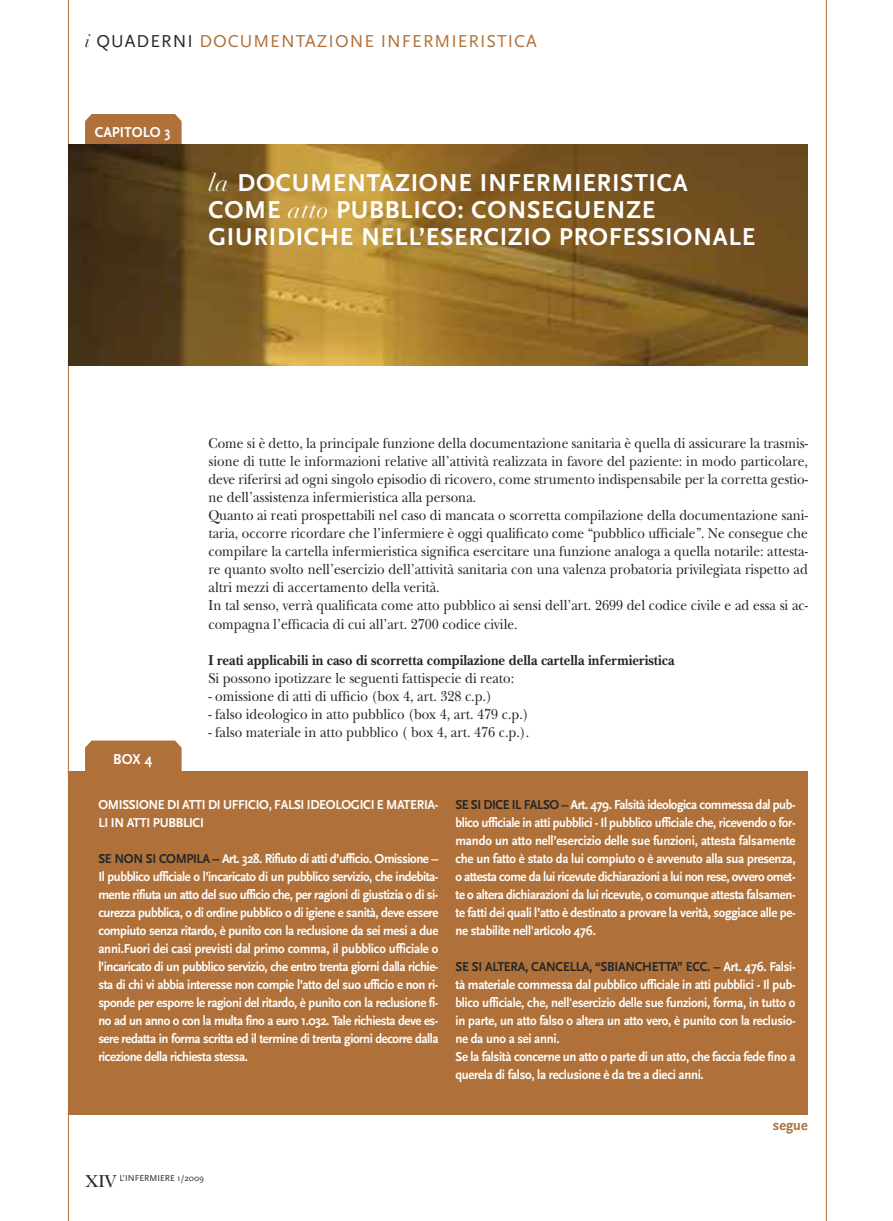
<style>
.page{position:relative;width:893px;height:1221px;background:#fff}
.page>*{position:absolute;margin:0;border:0;box-sizing:border-box;transform-origin:0 0}
.t1{font:700 25.5px/27px "Scala Sans";letter-spacing:.03em;color:#fff}
.t2{font:18px "Scala Sans";letter-spacing:.055em;color:#af7139}
.t3{font:15px/18px "New Baskerville";color:#272627;scale:.9 1}
.t4{font:700 15px "New Baskerville";color:#272627;scale:.9 1}
.t5{font:700 15px "Scala Sans";color:#fff;scale:.95 1}
.t6{font:700 15px "Scala Sans";color:#af7139;scale:.95 1}
.t7{font:700 13.5px/18px "Scala Sans";letter-spacing:-.025em;color:#fff;scale:.95 1}
.t8{font:9px "Scala Sans";color:#272627}
.s1{font-family:"Didot";font-style:italic;color:#272627}
.s2{color:#272627}
.s3{font-family:"Didot";font-weight:400;font-style:italic;font-size:24px}
.s4{font-family:"New Baskerville";font-size:18px}
</style>
<div class="page">
<hr style="left:826px;top:0;width:1px;height:1220px;background:#af7139">
<hr style="left:68px;top:0;width:1px;height:1220px;background:#af7139">
<div style="left:85px;top:114px;width:97px;height:31px;background:#af7139"></div>
<img style="left:68px;top:145px;width:740px;height:221px">
<div style="left:85px;top:740px;width:97px;height:31px;background:#af7139"></div>
<div style="left:68px;top:771px;width:740px;height:343px;background:#af7139"></div>
<h2 class="t2" style="left:85px;top:30px;width:453px"><span class="s1">i</span> <span class="s2">QUADERNI</span> DOCUMENTAZIONE INFERMIERISTICA</h2>
<p class="t5" style="left:95px;top:123px;width:81px">CAPITOLO 3</p>
<h1 class="t1" style="left:208px;top:168px;width:548px"><span class="s3">la</span> DOCUMENTAZIONE INFERMIERISTICA<br>COME <span class="s3">atto</span> PUBBLICO: CONSEGUENZE<br>GIURIDICHE NELL’ESERCIZIO PROFESSIONALE</h1>
<p class="t3" style="left:209px;top:434px;width:667px">Come si è detto, la principale funzione della documentazione sanitaria è quella di assicurare la trasmis&shy;sione di tutte le informazioni relative all’attività realizzata in favore del paziente: in modo particolare, deve riferirsi ad ogni singolo episodio di ricovero, come strumento indispensabile per la corretta gestio&shy;ne dell’assistenza infermieristica alla persona.<br>Quanto ai reati prospettabili nel caso di mancata o scorretta compilazione della documentazione sani&shy;taria, occorre ricordare che l’infermiere è oggi qualificato come “pubblico ufficiale”. Ne consegue che compilare la cartella infermieristica significa esercitare una funzione analoga a quella notarile: attesta&shy;re quanto svolto nell’esercizio dell’attività sanitaria con una valenza probatoria privilegiata rispetto ad altri mezzi di accertamento della verità.<br>In tal senso, verrà qualificata come atto pubblico ai sensi dell’art. 2699 del codice civile e ad essa si ac&shy;compagna l’efficacia di cui all’art. 2700 codice civile.</p>
<p class="t4" style="left:209px;top:650px;width:519px">I reati applicabili in caso di scorretta compilazione della cartella infermieristica</p>
<p class="t3" style="left:209px;top:668px;width:341px">Si possono ipotizzare le seguenti fattispecie di reato:</p>
<p class="t3" style="left:209px;top:686px;width:317px">- omissione di atti di ufficio (box 4, art. 328 c.p.)</p>
<p class="t3" style="left:209px;top:704px;width:357px">- falso ideologico in atto pubblico (box 4, art. 479 c.p.)</p>
<p class="t3" style="left:209px;top:722px;width:358px">- falso materiale in atto pubblico ( box 4, art. 476 c.p.).</p>
<p class="t5" style="left:113px;top:750px;width:42px">BOX 4</p>
<p class="t7" style="left:98px;top:794px;width:359px">OMISSIONE DI ATTI DI UFFICIO, FALSI IDEOLOGICI E MATERIA-<br>LI IN ATTI PUBBLICI</p>
<p class="t7" style="left:98px;top:849px;width:360px;text-align:justify"><span class="s2">SE NON SI COMPILA –</span> Art. 328. Rifiuto di atti d’ufficio. Omissione – Il pubblico ufficiale o l’incaricato di un pubblico servizio, che indebita&shy;mente rifiuta un atto del suo ufficio che, per ragioni di giustizia o di si&shy;curezza pubblica, o di ordine pubblico o di igiene e sanità, deve essere compiuto senza ritardo, è punito con la reclusione da sei mesi a due anni.Fuori dei casi previsti dal primo comma, il pubblico ufficiale o l’incaricato di un pubblico servizio, che entro trenta giorni dalla richie&shy;sta di chi vi abbia interesse non compie l’atto del suo ufficio e non ri&shy;sponde per esporre le ragioni del ritardo, è punito con la reclusione fi&shy;no ad un anno o con la multa fino a euro 1.032. Tale richiesta deve es&shy;sere redatta in forma scritta ed il termine di trenta giorni decorre dalla ricezione della richiesta stessa.</p>
<p class="t8" style="left:85px;top:1172px;width:121px"><span class="s4">XIV</span> L’INFERMIERE 1/2009</p>
<p class="t7" style="left:455px;top:794px;width:359px;text-align:justify"><span class="s2">SE SI DICE IL FALSO –</span> Art. 479. Falsità ideologica commessa dal pub&shy;blico ufficiale in atti pubblici - Il pubblico ufficiale che, ricevendo o for&shy;mando un atto nell’esercizio delle sue funzioni, attesta falsamente che un fatto è stato da lui compiuto o è avvenuto alla sua presenza, o attesta come da lui ricevute dichiarazioni a lui non rese, ovvero omet&shy;te o altera dichiarazioni da lui ricevute, o comunque attesta falsamen&shy;te fatti dei quali l’atto è destinato a provare la verità, soggiace alle pe&shy;ne stabilite nell'articolo 476.</p>
<p class="t7" style="left:455px;top:956px;width:359px"><span class="s2">SE SI ALTERA, CANCELLA, “SBIANCHETTA” ECC. –</span> Art. 476. Falsi&shy;tà materiale commessa dal pubblico ufficiale in atti pubblici - Il pub&shy;blico ufficiale, che, nell'esercizio delle sue funzioni, forma, in tutto o in parte, un atto falso o altera un atto vero, è punito con la reclusio&shy;ne da uno a sei anni.<br>Se la falsità concerne un atto o parte di un atto, che faccia fede fino a querela di falso, la reclusione è da tre a dieci anni.</p>
<p class="t6" style="left:773px;top:1115px;width:38px">segue</p>
</div>
